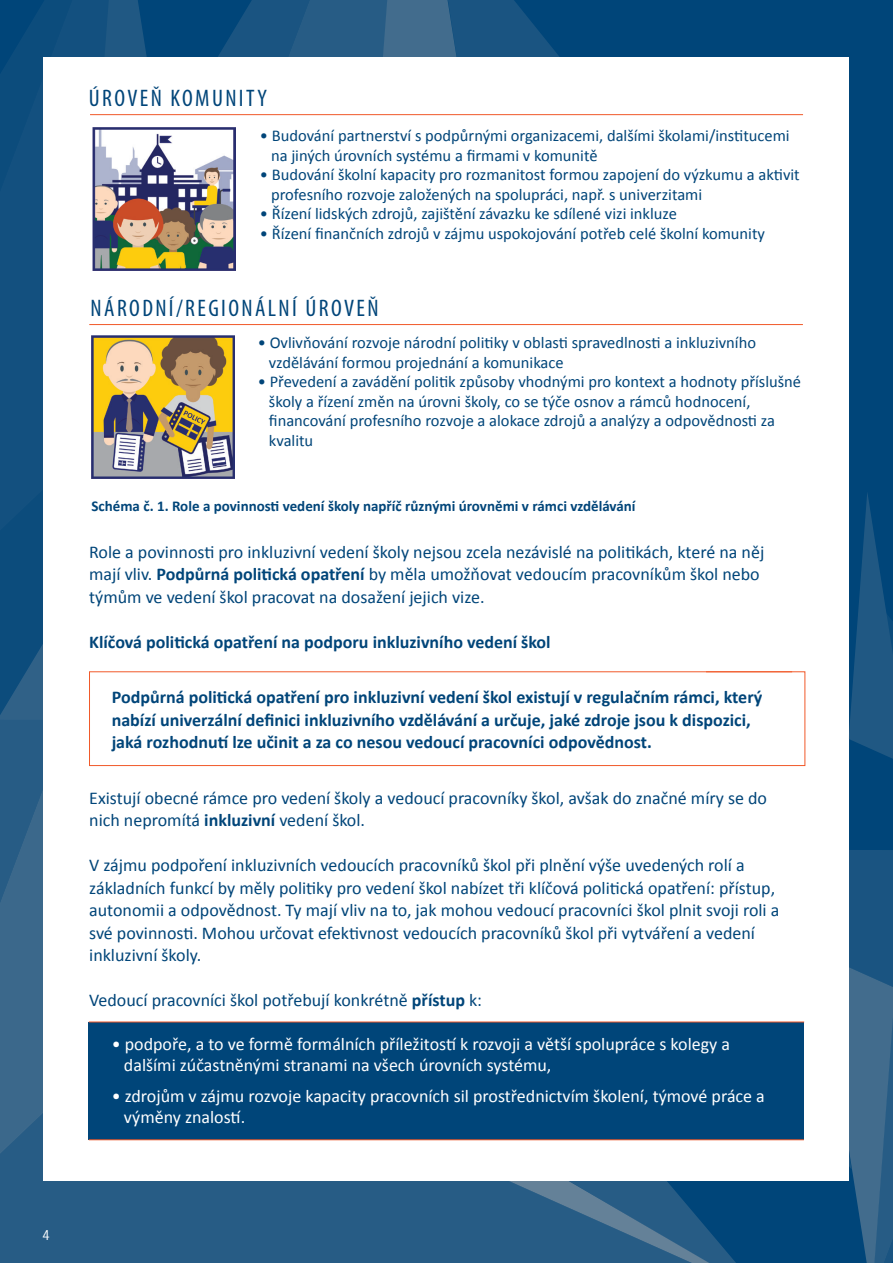
<style>
.page{position:relative;width:893px;height:1263px;background:#fff}
.page>*{position:absolute;margin:0;border:0;box-sizing:border-box;transform-origin:0 0}
.t1{font:condensed 24px "Myriad Pro";letter-spacing:.1em;color:#004579}
.t2{font:18px/22.5px "Calibri";color:#004579}
.t3{font:700 18px/22.5px "Calibri";color:#004579}
.t4{font:18px/21px "Calibri";color:#fff}
.t5{font:16.5px/19.5px "Calibri";color:#004579}
.t6{font:700 15px "Calibri";color:#004579}
.t7{font:700 13.5px "Letter Gothic Std";color:#fff}
.s1{font-weight:700}
</style>
<div class="page">
<div style="left:764px;top:0;width:129px;height:491px;background:#004579"></div>
<svg style="left:0;top:721px;width:43px;height:296px;background:#326288"></svg>
<svg style="left:0;top:1017px;width:143px;height:246px;background:#2d6087"></svg>
<div style="left:143px;top:1181px;width:441px;height:82px;background:#275c85"></div>
<svg style="left:0;top:0;width:74px;height:459px;background:#145180"></svg>
<svg style="left:0;top:459px;width:43px;height:262px;background:#13507e"></svg>
<svg style="left:74px;top:0;width:124px;height:57px;background:#0e4d7d"></svg>
<svg style="left:198px;top:0;width:180px;height:57px;background:#1a5481"></svg>
<svg style="left:378px;top:0;width:386px;height:57px;background:#0f4e7d"></svg>
<svg style="left:432px;top:0;width:166px;height:57px;background:#15517f"></svg>
<div style="left:44px;top:57px;width:805px;height:1123px;background:#fff"></div>
<div style="left:89px;top:671px;width:716px;height:95px;background:#fff;border:1px solid #f15929"></div>
<div style="left:89px;top:1022px;width:715px;height:118px;background:#004579"></div>
<hr style="left:89px;top:324px;width:714px;height:1px;background:#f15929">
<hr style="left:90px;top:114px;width:713px;height:1px;background:#f15929">
<hr style="left:89px;top:1021px;width:715px;height:1px;background:#f15929">
<hr style="left:89px;top:1139px;width:715px;height:1px;background:#f15929">
<img style="left:92px;top:128px;width:144px;height:143px">
<img style="left:91px;top:335px;width:144px;height:144px">
<svg style="left:585px;top:491px;width:308px;height:772px"></svg>
<hr style="left:706px;top:671px;width:86px;height:1px;background:#f15929">
<h4 class="t1" style="left:89px;top:83px;width:180px">ÚROVE˛ KOMUNITY</h4>
<p class="t5" style="left:271px;top:125px;width:520px;text-indent:-11px">• Budování partnerství s podpůrnými organizacemi, dalšími školami/institucemi na jiných úrovních systému a firmami v komunitě</p>
<p class="t5" style="left:271px;top:164px;width:530px;text-indent:-11px">• Budování školní kapacity pro rozmanitost formou zapojení do výzkumu a aktivit profesního rozvoje založených na spolupráci, např. s univerzitami</p>
<p class="t5" style="left:260px;top:203px;width:419px">• Řízení lidských zdrojů, zajištění závazku ke sdílené vizi inkluze</p>
<p class="t5" style="left:260px;top:223px;width:507px">• Řízení finančních zdrojů v zájmu uspokojování potřeb celé školní komunity</p>
<h4 class="t1" style="left:91px;top:293px;width:289px">NÁRODNÍ/REGIONÁLNÍ ÚROVE˛</h4>
<p class="t5" style="left:269px;top:332px;width:489px;text-indent:-11px">• Ovlivňování rozvoje národní politiky v oblasti spravedlnosti a inkluzivního vzdělávání formou projednání a komunikace</p>
<p class="t5" style="left:269px;top:371px;width:534px;text-indent:-11px">• Převedení a zavádění politik způsoby vhodnými pro kontext a hodnoty příslušné školy a řízení změn na úrovni školy, co se týče osnov a rámců hodnocení, financování profesního rozvoje a alokace zdrojů a analýzy a odpovědnosti za kvalitu</p>
<p class="t6" style="left:91px;top:497px;width:546px">Schéma č. 1. Role a povinnosti vedení školy napříč různými úrovněmi v rámci vzdělávání</p>
<p class="t2" style="left:89px;top:539px;width:677px">Role a povinnosti pro inkluzivní vedení školy nejsou zcela nezávislé na politikách, které na něj mají vliv. <span class="s1">Podpůrná politická opatření</span> by měla umožňovat vedoucím pracovníkům škol nebo týmům ve vedení škol pracovat na dosažení jejich vize.</p>
<h3 class="t3" style="left:89px;top:629px;width:463px">Klíčová politická opatření na podporu inkluzivního vedení škol</h3>
<p class="t3" style="left:112px;top:685px;width:652px">Podpůrná politická opatření pro inkluzivní vedení škol existují v regulačním rámci, který nabízí univerzální definici inkluzivního vzdělávání a určuje, jaké zdroje jsou k dispozici, jaká rozhodnutí lze učinit a za co nesou vedoucí pracovníci odpovědnost.</p>
<p class="t2" style="left:89px;top:785px;width:679px">Existují obecné rámce pro vedení školy a vedoucí pracovníky škol, avšak do značné míry se do nich nepromítá <span class="s1">inkluzivní</span> vedení škol.</p>
<p class="t2" style="left:89px;top:853px;width:692px">V zájmu podpoření inkluzivních vedoucích pracovníků škol při plnění výše uvedených rolí a základních funkcí by měly politiky pro vedení škol nabízet tři klíčová politická opatření: přístup, autonomii a odpovědnost. Ty mají vliv na to, jak mohou vedoucí pracovníci škol plnit svoji roli a své povinnosti. Mohou určovat efektivnost vedoucích pracovníků škol při vytváření a vedení inkluzivní školy.</p>
<p class="t2" style="left:89px;top:988px;width:394px">Vedoucí pracovníci škol potřebují konkrétně <span class="s1">přístup</span> k:</p>
<p class="t4" style="left:124px;top:1032px;width:608px;text-indent:-12px">• podpoře, a to ve formě formálních příležitostí k rozvoji a větší spolupráce s kolegy a dalšími zúčastněnými stranami na všech úrovních systému,</p>
<p class="t4" style="left:124px;top:1085px;width:642px;text-indent:-12px">• zdrojům v zájmu rozvoje kapacity pracovních sil prostřednictvím školení, týmové práce a výměny znalostí.</p>
<p class="t7" style="left:42px;top:1226px;width:10px">4</p>
</div>
